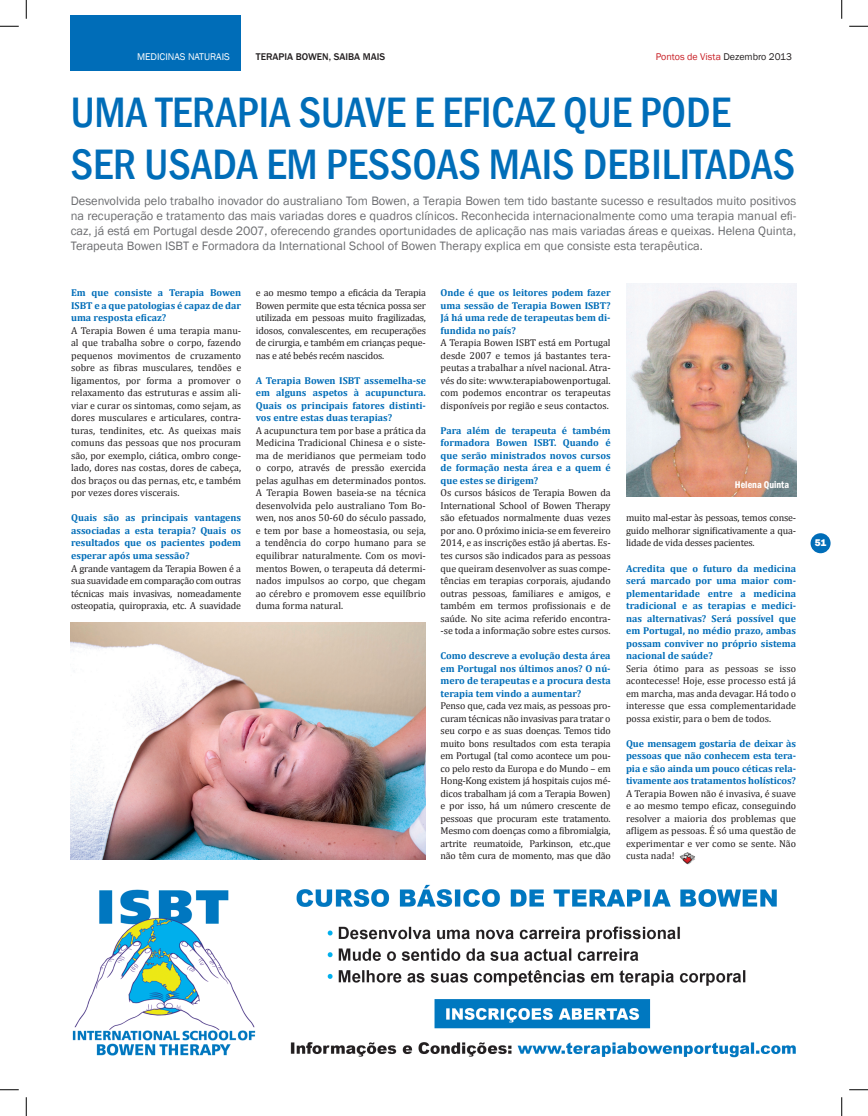
<style>
.page{position:relative;width:868px;height:1116px;background:#fff}
.page>*{position:absolute;margin:0;border:0;box-sizing:border-box;transform-origin:0 0}
.TITULO{font:500 condensed 43.75px/52.5px "Franklin Gothic";color:#006db8}
.ENTRADA{font:12.5px/15px "Franklin Gothic";color:#6c6d70;text-align:justify}
.TXT_GERAL{font:10px/12.5px "Cambria";letter-spacing:-.01em;color:#231f20;text-align:justify}
.PERGUNTAS{font:700 10px/12.5px "Cambria";color:#006db8;text-align:justify}
.t1{font:10px "Franklin Gothic";color:#c82026}
.t2{font:500 10px "Franklin Gothic";color:#231f20}
.t3{font:10px "Franklin Gothic";color:#fff}
.t4{font:600 condensed 10px "Franklin Gothic";color:#fff}
.t5{font:800 10px "Franklin Gothic";color:#fff}
.s1{color:#231f20}
</style>
<div class="page">
<div style="left:810px;top:533px;width:20px;height:20px;background:#006db8;border-radius:50%"></div>
<div style="left:71px;top:16px;width:170px;height:55px;background:#006db8"></div>
<img style="left:71px;top:622px;width:355px;height:237px">
<img style="left:626px;top:284px;width:170px;height:212px">
<img style="left:679px;top:852px;width:16px;height:13px">
<img style="left:72px;top:884px;width:724px;height:174px">
<svg style="left:0;top:25px;width:19px;height:2px"></svg>
<svg style="left:849px;top:25px;width:18px;height:2px"></svg>
<svg style="left:0;top:1089px;width:19px;height:1px"></svg>
<svg style="left:849px;top:1089px;width:18px;height:1px"></svg>
<svg style="left:25px;top:0;width:2px;height:19px"></svg>
<svg style="left:25px;top:1097px;width:2px;height:18px"></svg>
<svg style="left:841px;top:0;width:1px;height:19px"></svg>
<svg style="left:841px;top:1097px;width:1px;height:18px"></svg>
<p class="t3" style="left:137px;top:51px;width:94px">MEDICINAS NATURAIS</p>
<p class="t2" style="left:256px;top:51px;width:131px">TERAPIA BOWEN, SAIBA MAIS</p>
<p class="t1" style="left:655px;top:51px;width:137px">Pontos de Vista <span class="s1">Dezembro 2013</span></p>
<p class="TITULO" style="left:71px;top:86px;width:726px">UMA TERAPIA SUAVE E EFICAZ QUE PODE<br>SER USADA EM PESSOAS MAIS DEBILITADAS</p>
<p class="ENTRADA" style="left:71px;top:194px;width:726px">Desenvolvida pelo trabalho inovador do australiano Tom Bowen, a Terapia Bowen tem tido bastante sucesso e resultados muito positivos na recuperação e tratamento das mais variadas dores e quadros clínicos. Reconhecida internacionalmente como uma terapia manual efi&shy;caz, já está em Portugal desde 2007, oferecendo grandes oportunidades de aplicação nas mais variadas áreas e queixas. Helena Quinta, Terapeuta Bowen ISBT e Formadora da International School of Bowen Therapy explica em que consiste esta terapêutica.</p>
<p class="PERGUNTAS" style="left:71px;top:286px;width:171px">Em que consiste a Terapia Bowen ISBT e a que patologias é capaz de dar uma resposta eficaz?</p>
<p class="TXT_GERAL" style="left:71px;top:324px;width:171px">A Terapia Bowen é uma terapia manu&shy;al que trabalha sobre o corpo, fazendo pequenos movimentos de cruzamento sobre as fibras musculares, tendões e ligamentos, por forma a promover o relaxamento das estruturas e assim ali&shy;viar e curar os sintomas, como sejam, as dores musculares e articulares, contra&shy;turas, tendinites, etc. As queixas mais comuns das pessoas que nos procuram são, por exemplo, ciática, ombro conge&shy;lado, dores nas costas, dores de cabeça, dos braços ou das pernas, etc, e também por vezes dores viscerais.</p>
<p class="PERGUNTAS" style="left:71px;top:511px;width:171px">Quais são as principais vantagens associadas a esta terapia? Quais os resultados que os pacientes podem esperar após uma sessão?</p>
<p class="TXT_GERAL" style="left:71px;top:562px;width:172px">A grande vantagem da Terapia Bowen é a sua suavidade em comparação com outras técnicas mais invasivas, nomeadamente osteopatia, quiropraxia, etc. A suavidade</p>
<p class="TXT_GERAL" style="left:256px;top:287px;width:172px">e ao mesmo tempo a eficácia da Terapia Bowen permite que esta técnica possa ser utilizada em pessoas muito fragilizadas, idosos, convalescentes, em recuperações de cirurgia, e também em crianças peque&shy;nas e até bebés recém nascidos.</p>
<p class="PERGUNTAS" style="left:256px;top:374px;width:171px">A Terapia Bowen ISBT assemelha-se em alguns aspetos à acupunctura.<br>Quais os principais fatores distinti&shy;vos entre estas duas terapias?</p>
<p class="TXT_GERAL" style="left:256px;top:424px;width:172px">A acupunctura tem por base a prática da Medicina Tradicional Chinesa e o siste&shy;ma de meridianos que permeiam todo o corpo, através de pressão exercida pelas agulhas em determinados pontos.<br>A Terapia Bowen baseia-se na técnica desenvolvida pelo australiano Tom Bo&shy;wen, nos anos 50-60 do século passado, e tem por base a homeostasia, ou seja, a tendência do corpo humano para se equilibrar naturalmente. Com os movi&shy;mentos Bowen, o terapeuta dá determi&shy;nados impulsos ao corpo, que chegam ao cérebro e promovem esse equilíbrio duma forma natural.</p>
<p class="PERGUNTAS" style="left:440px;top:286px;width:171px">Onde é que os leitores podem fazer uma sessão de Terapia Bowen ISBT?<br>Já há uma rede de terapeutas bem di&shy;fundida no país?</p>
<p class="TXT_GERAL" style="left:440px;top:337px;width:171px">A Terapia Bowen ISBT está em Portugal desde 2007 e temos já bastantes tera&shy;peutas a trabalhar a nível nacional. Atra&shy;vés do site: www.terapiabowenportugal. com podemos encontrar os terapeutas disponíveis por região e seus contactos.</p>
<p class="PERGUNTAS" style="left:440px;top:424px;width:171px">Para além de terapeuta é também formadora Bowen ISBT. Quando é que serão ministrados novos cursos de formação nesta área e a quem é que estes se dirigem?</p>
<p class="TXT_GERAL" style="left:440px;top:487px;width:172px">Os cursos básicos de Terapia Bowen da International School of Bowen Therapy são efetuados normalmente duas vezes por ano. O próximo inicia-se em fevereiro 2014, e as inscrições estão já abertas. Es&shy;tes cursos são indicados para as pessoas que queiram desenvolver as suas compe&shy;tências em terapias corporais, ajudando outras pessoas, familiares e amigos, e também em termos profissionais e de saúde. No site acima referido encontra--se toda a informação sobre estes cursos.</p>
<p class="PERGUNTAS" style="left:440px;top:649px;width:172px">Como descreve a evolução desta área em Portugal nos últimos anos? O nú&shy;mero de terapeutas e a procura desta terapia tem vindo a aumentar?</p>
<p class="TXT_GERAL" style="left:440px;top:699px;width:172px">Penso que, cada vez mais, as pessoas pro&shy;curam técnicas não invasivas para tratar o seu corpo e as suas doenças. Temos tido muito bons resultados com esta terapia em Portugal (tal como acontece um pou&shy;co pelo resto da Europa e do Mundo – em Hong-Kong existem já hospitais cujos mé&shy;dicos trabalham já com a Terapia Bowen) e por isso, há um número crescente de pessoas que procuram este tratamento.<br>Mesmo com doenças como a fibromialgia, artrite reumatoide, Parkinson, etc.,que não têm cura de momento, mas que dão</p>
<p class="t4" style="left:734px;top:477px;width:56px">Helena Quinta</p>
<p class="TXT_GERAL" style="left:626px;top:512px;width:171px">muito mal-estar às pessoas, temos conse&shy;guido melhorar significativamente a qua&shy;lidade de vida desses pacientes.</p>
<p class="PERGUNTAS" style="left:626px;top:561px;width:171px">Acredita que o futuro da medicina será marcado por uma maior com&shy;plementaridade entre a medicina tradicional e as terapias e medici&shy;nas alternativas? Será possível que em Portugal, no médio prazo, ambas possam conviver no próprio sistema nacional de saúde?</p>
<p class="TXT_GERAL" style="left:626px;top:662px;width:171px">Seria ótimo para as pessoas se isso acontecesse! Hoje, esse processo está já em marcha, mas anda devagar. Há todo o interesse que essa complementaridade possa existir, para o bem de todos.</p>
<p class="PERGUNTAS" style="left:626px;top:736px;width:171px">Que mensagem gostaria de deixar às pessoas que não conhecem esta tera&shy;pia e são ainda um pouco céticas rela&shy;tivamente aos tratamentos holísticos?</p>
<p class="TXT_GERAL" style="left:626px;top:787px;width:172px">A Terapia Bowen não é invasiva, é suave e ao mesmo tempo eficaz, conseguindo resolver a maioria dos problemas que afligem as pessoas. É só uma questão de experimentar e ver como se sente. Não custa nada!</p>
<p class="t5" style="left:814px;top:536px;width:13px">51</p>
</div>
